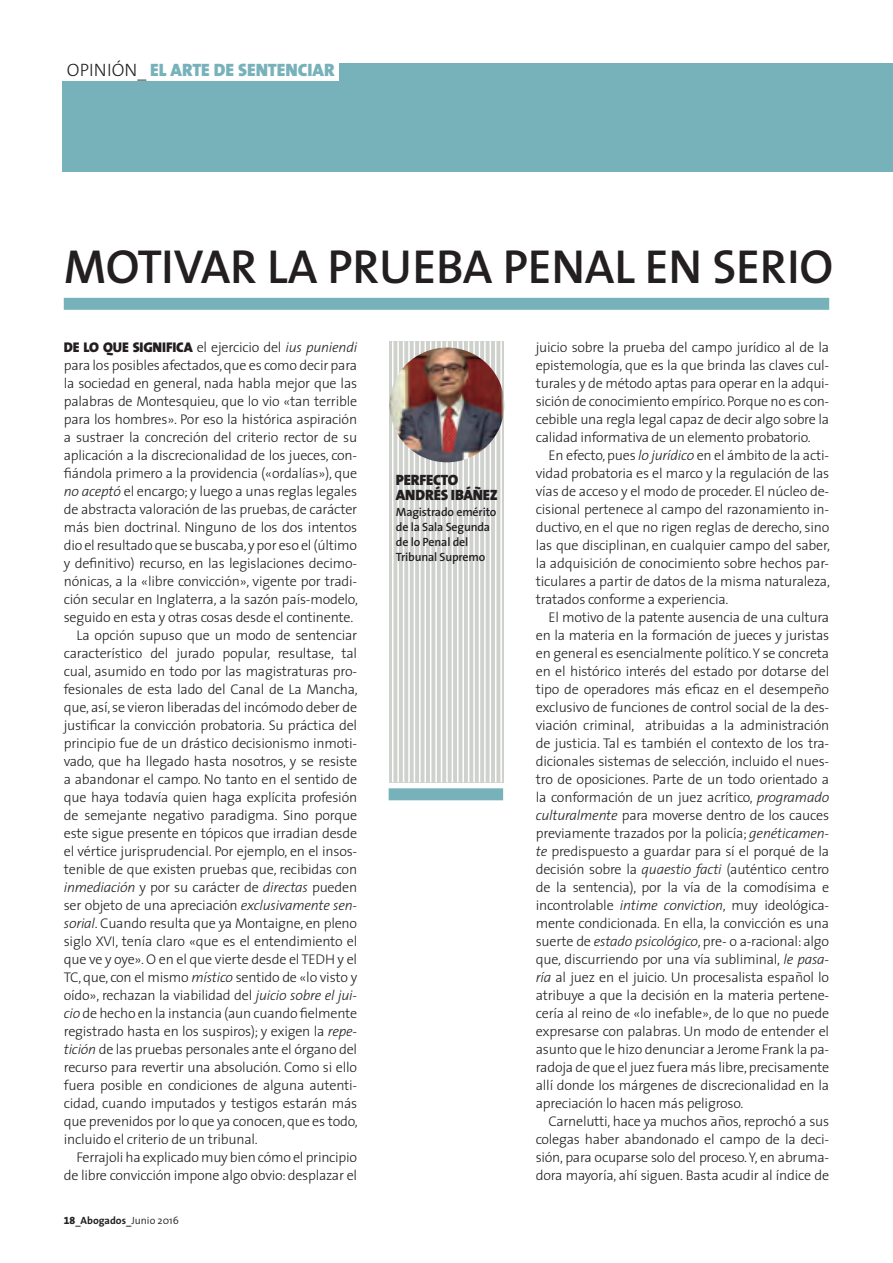
<style>
.page{position:relative;width:893px;height:1263px;background:#fff}
.page>*{position:absolute;margin:0;border:0;box-sizing:border-box;transform-origin:0 0}
.t1{font:600 48px "The Sans";letter-spacing:-.005em;color:#231f20}
.t2{font:900 18px "The Sans";color:#77b2bb}
.t3{font:900 15px/15px "The Sans";letter-spacing:-.015em;color:#231f20}
.t4{font:300 14.1px/18px "The Sans";letter-spacing:-.02em;color:#231f20;text-align:justify}
.t5{font:600 12px/15px "The Sans";letter-spacing:-.015em;color:#231f20}
.t6{font:300 10.5px "The Sans";color:#231f20}
.s1{font-weight:300;color:#231f20}
.s2{font-weight:900}
.s3{font-style:italic}
.s4{font-family:"The Sans Extra Bold Expert";font-weight:400}
.s5{font-weight:600}
.s6{font-weight:700}
</style>
<div class="page">
<div style="left:63px;top:64px;width:830px;height:108px;background:#77b2bb"></div>
<div style="left:64px;top:298px;width:765px;height:12px;background:#77b2bb"></div>
<div style="left:63px;top:63px;width:276px;height:18px;background:#fff"></div>
<div style="left:390px;top:341px;width:114px;height:441px;background:#cfd1cd"></div>
<hr style="left:392px;top:341px;width:1px;height:441px;background:#fff">
<hr style="left:397px;top:341px;width:2px;height:441px;background:#fff">
<hr style="left:403px;top:341px;width:1px;height:441px;background:#fff">
<hr style="left:408px;top:341px;width:2px;height:441px;background:#fff">
<hr style="left:414px;top:341px;width:1px;height:441px;background:#fff">
<hr style="left:419px;top:341px;width:2px;height:441px;background:#fff">
<hr style="left:424px;top:341px;width:2px;height:441px;background:#fff">
<hr style="left:430px;top:341px;width:1px;height:441px;background:#fff">
<hr style="left:435px;top:341px;width:2px;height:441px;background:#fff">
<hr style="left:441px;top:341px;width:1px;height:441px;background:#fff">
<hr style="left:446px;top:341px;width:2px;height:441px;background:#fff">
<hr style="left:452px;top:341px;width:1px;height:441px;background:#fff">
<hr style="left:457px;top:341px;width:2px;height:441px;background:#fff">
<hr style="left:462px;top:341px;width:2px;height:441px;background:#fff">
<hr style="left:468px;top:341px;width:1px;height:441px;background:#fff">
<hr style="left:473px;top:341px;width:2px;height:441px;background:#fff">
<hr style="left:479px;top:341px;width:1px;height:441px;background:#fff">
<hr style="left:484px;top:341px;width:2px;height:441px;background:#fff">
<hr style="left:490px;top:341px;width:1px;height:441px;background:#fff">
<hr style="left:495px;top:341px;width:1px;height:441px;background:#fff">
<hr style="left:500px;top:341px;width:2px;height:441px;background:#fff">
<img style="left:390px;top:347px;width:114px;height:115px;border-radius:57px">
<div style="left:389px;top:788px;width:114px;height:12px;background:#77b2bb"></div>
<p class="t2" style="left:67px;top:55px;width:269px"><span class="s1">OPINIÓN_</span> EL ARTE DE SENTENCIAR</p>
<p class="t1" style="left:64px;top:227px;width:771px">MOTIVAR LA PRUEBA PENAL EN SERIO</p>
<p class="t4" style="left:64px;top:338px;width:296px"><span class="s2">DE LO QUE SIGNIFICA</span> el ejercicio del <span class="s3">ius puniendi </span>para los posibles afectados, que es como decir para la sociedad en general, nada habla mejor que las palabras de Montesquieu, que lo vio «tan terrible para los hombres». Por eso la histórica aspiración a sustraer la concreción del criterio rector de su aplicación a la discrecionalidad de los jueces, con&shy;fiándola primero a la providencia («ordalías»), que <span class="s3">no aceptó</span> el encargo; y luego a unas reglas legales de abstracta valoración de las pruebas, de carácter más bien doctrinal. Ninguno de los dos intentos dio el resultado que se buscaba, y por eso el (último y definitivo) recurso, en las legislaciones decimo&shy;nónicas, a la «libre convicción», vigente por tradi&shy;ción secular en Inglaterra, a la sazón país-modelo, seguido en esta y otras cosas desde el continente.</p>
<p class="t4" style="left:64px;top:626px;width:296px;text-indent:13px">La opción supuso que un modo de sentenciar característico del jurado popular, resultase, tal cual, asumido en todo por las magistraturas pro&shy;fesionales de esta lado del Canal de La Mancha, que, así, se vieron liberadas del incómodo deber de justificar la convicción probatoria. Su práctica del principio fue de un drástico decisionismo inmoti&shy;vado, que ha llegado hasta nosotros, y se resiste a abandonar el campo. No tanto en el sentido de que haya todavía quien haga explícita profesión de semejante negativo paradigma. Sino porque este sigue presente en tópicos que irradian desde el vértice jurisprudencial. Por ejemplo, en el insos&shy;tenible de que existen pruebas que, recibidas con <span class="s3">inmediación</span> y por su carácter de <span class="s3">directas</span> pueden ser objeto de una apreciación <span class="s3">exclusivamente sen&shy;sorial</span>. Cuando resulta que ya Montaigne, en pleno siglo XVI, tenía claro «que es el entendimiento el que ve y oye». O en el que vierte desde el TEDH y el TC, que, con el mismo <span class="s3">místico</span> sentido de «lo visto y oído», rechazan la viabilidad del <span class="s3">juicio sobre el jui&shy;cio</span> de hecho en la instancia (aun cuando fielmente registrado hasta en los suspiros); y exigen la <span class="s3">repe&shy;tición</span> de las pruebas personales ante el órgano del recurso para revertir una absolución. Como si ello fuera posible en condiciones de alguna autenti&shy;cidad, cuando imputados y testigos estarán más que prevenidos por lo que ya conocen, que es todo, incluido el criterio de un tribunal.</p>
<p class="t4" style="left:64px;top:1148px;width:295px;text-align:right">Ferrajoli ha explicado muy bien cómo el principio de libre convicción impone algo obvio: desplazar el</p>
<p class="t6" style="left:64px;top:1211px;width:117px"><span class="s4">18</span><span class="s5">_</span><span class="s6">Abogados</span><span class="s5">_</span>Junio 2016</p>
<p class="t3" style="left:396px;top:473px;width:104px">PERFECTO<br>ANDRÉS IBÁÑEZ</p>
<p class="t5" style="left:396px;top:504px;width:102px">Magistrado emérito de la Sala Segunda de lo Penal del<br>Tribunal Supremo</p>
<p class="t4" style="left:536px;top:338px;width:295px">juicio sobre la prueba del campo jurídico al de la epistemología, que es la que brinda las claves cul&shy;turales y de método aptas para operar en la adqui&shy;sición de conocimiento empírico. Porque no es con&shy;cebible una regla legal capaz de decir algo sobre la calidad informativa de un elemento probatorio.</p>
<p class="t4" style="left:536px;top:446px;width:296px;text-indent:13px">En efecto, pues <span class="s3">lo jurídico</span> en el ámbito de la acti&shy;vidad probatoria es el marco y la regulación de las vías de acceso y el modo de proceder. El núcleo de&shy;cisional pertenece al campo del razonamiento in&shy;ductivo, en el que no rigen reglas de derecho, sino las que disciplinan, en cualquier campo del saber, la adquisición de conocimiento sobre hechos par&shy;ticulares a partir de datos de la misma naturaleza, tratados conforme a experiencia.</p>
<p class="t4" style="left:536px;top:608px;width:295px;text-indent:13px">El motivo de la patente ausencia de una cultura en la materia en la formación de jueces y juristas en general es esencialmente político. Y se concreta en el histórico interés del estado por dotarse del tipo de operadores más eficaz en el desempeño exclusivo de funciones de control social de la des&shy;viación criminal, atribuidas a la administración de justicia. Tal es también el contexto de los tra&shy;dicionales sistemas de selección, incluido el nues&shy;tro de oposiciones. Parte de un todo orientado a la conformación de un juez acrítico, <span class="s3">programado culturalmente</span> para moverse dentro de los cauces previamente trazados por la policía; <span class="s3">genéticamen&shy;te</span> predispuesto a guardar para sí el porqué de la decisión sobre la <span class="s3">quaestio facti</span> (auténtico centro de la sentencia), por la vía de la comodísima e incontrolable <span class="s3">intime conviction</span>, muy ideológica&shy;mente condicionada<span class="s3">.</span> En ella, la convicción es una suerte de <span class="s3">estado psicológico</span>, pre- o a-racional: algo que, discurriendo por una vía subliminal, <span class="s3">le pasa&shy;ría</span> al juez en el juicio. Un procesalista español lo atribuye a que la decisión en la materia pertene&shy;cería al reino de «lo inefable», de lo que no puede expresarse con palabras. Un modo de entender el asunto que le hizo denunciar a Jerome Frank la pa&shy;radoja de que el juez fuera más libre, precisamente allí donde los márgenes de discrecionalidad en la apreciación lo hacen más peligroso.</p>
<p class="t4" style="left:536px;top:1112px;width:295px;text-indent:13px">Carnelutti, hace ya muchos años, reprochó a sus colegas haber abandonado el campo de la deci&shy;sión, para ocuparse solo del proceso. Y, en abruma&shy;dora mayoría, ahí siguen. Basta acudir al índice de</p>
</div>
